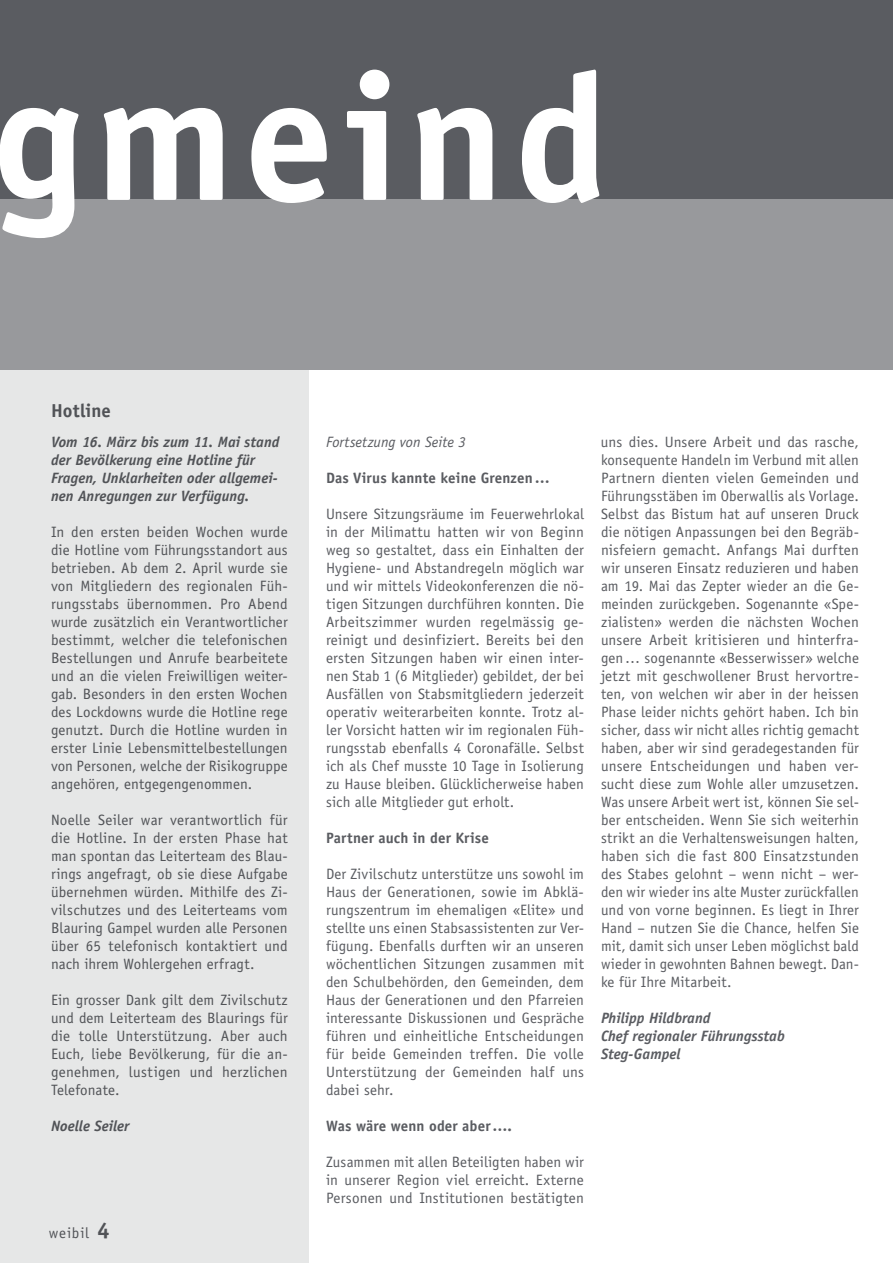
<style>
.page{position:relative;width:893px;height:1263px;background:#fff}
.page>*{position:absolute;margin:0;border:0;box-sizing:border-box;transform-origin:0 0}
.t1{font:700 180px "Officina Sans";letter-spacing:.055em;color:#fff}
.t2{font:700 18.75px "Officina Sans";letter-spacing:.005em;color:#5a5c61}
.t3{font:15px/18px "Officina Sans";letter-spacing:.01em;color:#5a5c61;text-align:justify}
.t4{font:italic 700 15px/18px "Officina Sans";color:#5a5c61}
.t5{font:700 15px "Officina Sans";letter-spacing:.005em;color:#5a5c61}
.t6{font:italic 15px "Officina Sans";color:#5a5c61}
.s1{font-weight:700;font-size:22.5px}
</style>
<div class="page">
<div style="left:0;top:0;width:893px;height:370px;background:#5a5c61"></div>
<div style="left:0;top:200px;width:893px;height:170px;background:#98999c"></div>
<hr style="left:892px;top:200px;width:1px;height:170px;background:#fff">
<div style="left:0;top:370px;width:309px;height:893px;background:#e6e7e7"></div>
<h1 class="t1" style="left:-6px;top:26px;width:615px">gmeind</h1>
<p class="t2" style="left:51px;top:399px;width:61px">Hotline</p>
<p class="t4" style="left:51px;top:432px;width:230px">Vom 16. März bis zum 11. Mai stand der Bevölkerung eine Hotline für Fragen, Unklarheiten oder allgemei&shy;nen Anregungen zur Verfügung.</p>
<p class="t3" style="left:51px;top:522px;width:238px">In den ersten beiden Wochen wurde die Hotline vom Führungsstandort aus betrieben. Ab dem 2. April wurde sie von Mitgliedern des regionalen Füh&shy;rungsstabs übernommen. Pro Abend wurde zusätzlich ein Verantwortlicher bestimmt, welcher die telefonischen Bestellungen und Anrufe bearbeitete und an die vielen Freiwilligen weiter&shy;gab. Besonders in den ersten Wochen des Lockdowns wurde die Hotline rege genutzt. Durch die Hotline wurden in erster Linie Lebensmittelbestellungen von Personen, welche der Risikogruppe angehören, entgegengenommen.</p>
<p class="t3" style="left:51px;top:810px;width:238px">Noelle Seiler war verantwortlich für die Hotline. In der ersten Phase hat man spontan das Leiterteam des Blau&shy;rings angefragt, ob sie diese Aufgabe übernehmen würden. Mithilfe des Zi&shy;vilschutzes und des Leiterteams vom Blauring Gampel wurden alle Personen über 65 telefonisch kontaktiert und nach ihrem Wohlergehen erfragt.</p>
<p class="t3" style="left:51px;top:990px;width:238px">Ein grosser Dank gilt dem Zivilschutz und dem Leiterteam des Blaurings für die tolle Unterstützung. Aber auch Euch, liebe Bevölkerung, für die an&shy;genehmen, lustigen und herzlichen Telefonate.</p>
<p class="t4" style="left:51px;top:1116px;width:80px">Noelle Seiler</p>
<p class="t3" style="left:49px;top:1224px;width:62px">weibil <span class="s1">4</span></p>
<p class="t6" style="left:326px;top:433px;width:142px">Fortsetzung von Seite 3</p>
<p class="t5" style="left:326px;top:468px;width:225px">Das Virus kannte keine Grenzen…</p>
<p class="t3" style="left:326px;top:504px;width:259px">Unsere Sitzungsräume im Feuerwehrlokal in der Milimattu hatten wir von Beginn weg so gestaltet, dass ein Einhalten der Hygiene- und Abstandregeln möglich war und wir mittels Videokonferenzen die nö&shy;tigen Sitzungen durchführen konnten. Die Arbeitszimmer wurden regelmässig ge&shy;reinigt und desinfiziert. Bereits bei den ersten Sitzungen haben wir einen inter&shy;nen Stab 1 (6 Mitglieder) gebildet, der bei Ausfällen von Stabsmitgliedern jederzeit operativ weiterarbeiten konnte. Trotz al&shy;ler Vorsicht hatten wir im regionalen Füh&shy;rungsstab ebenfalls 4 Coronafälle. Selbst ich als Chef musste 10 Tage in Isolierung zu Hause bleiben. Glücklicherweise haben sich alle Mitglieder gut erholt.</p>
<p class="t5" style="left:326px;top:828px;width:165px">Partner auch in der Krise</p>
<p class="t3" style="left:326px;top:864px;width:260px">Der Zivilschutz unterstütze uns sowohl im Haus der Generationen, sowie im Abklä&shy;rungszentrum im ehemaligen «Elite» und stellte uns einen Stabsassistenten zur Ver&shy;fügung. Ebenfalls durften wir an unseren wöchentlichen Sitzungen zusammen mit den Schulbehörden, den Gemeinden, dem Haus der Generationen und den Pfarreien interessante Diskussionen und Gespräche führen und einheitliche Entscheidungen für beide Gemeinden treffen. Die volle Unterstützung der Gemeinden half uns dabei sehr.</p>
<p class="t5" style="left:326px;top:1116px;width:187px">Was wäre wenn oder aber….</p>
<p class="t3" style="left:326px;top:1152px;width:259px">Zusammen mit allen Beteiligten haben wir in unserer Region viel erreicht. Externe Personen und Institutionen bestätigten</p>
<p class="t3" style="left:601px;top:432px;width:259px">uns dies. Unsere Arbeit und das rasche, konsequente Handeln im Verbund mit allen Partnern dienten vielen Gemeinden und Führungsstäben im Oberwallis als Vorlage.<br>Selbst das Bistum hat auf unseren Druck die nötigen Anpassungen bei den Begräb&shy;nisfeiern gemacht. Anfangs Mai durften wir unseren Einsatz reduzieren und haben am 19. Mai das Zepter wieder an die Ge&shy;meinden zurückgeben. Sogenannte «Spe&shy;zialisten» werden die nächsten Wochen unsere Arbeit kritisieren und hinterfra&shy;gen… sogenannte «Besserwisser» welche jetzt mit geschwollener Brust hervortre&shy;ten, von welchen wir aber in der heissen Phase leider nichts gehört haben. Ich bin sicher, dass wir nicht alles richtig gemacht haben, aber wir sind geradegestanden für unsere Entscheidungen und haben ver&shy;sucht diese zum Wohle aller umzusetzen.<br>Was unsere Arbeit wert ist, können Sie sel&shy;ber entscheiden. Wenn Sie sich weiterhin strikt an die Verhaltensweisungen halten, haben sich die fast 800 Einsatzstunden des Stabes gelohnt – wenn nicht – wer&shy;den wir wieder ins alte Muster zurückfallen und von vorne beginnen. Es liegt in Ihrer Hand – nutzen Sie die Chance, helfen Sie mit, damit sich unser Leben möglichst bald wieder in gewohnten Bahnen bewegt. Dan&shy;ke für Ihre Mitarbeit.</p>
<p class="t4" style="left:601px;top:1008px;width:185px">Philipp Hildbrand<br>Chef regionaler Führungsstab<br>Steg-Gampel</p>
</div>
